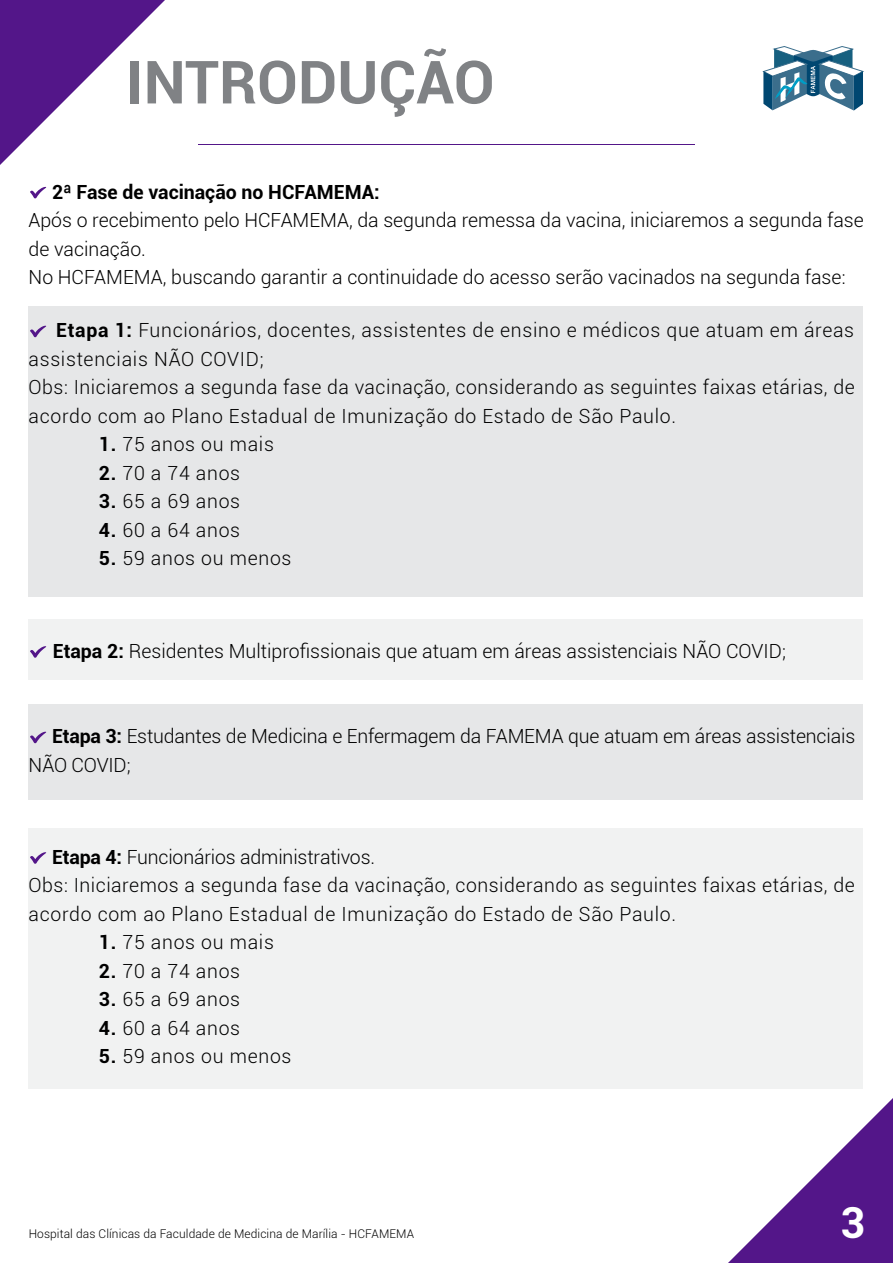
<style>
.page{position:relative;width:893px;height:1263px;background:#fff}
.page>*{position:absolute;margin:0;border:0;box-sizing:border-box;transform-origin:0 0}
.t1{font:700 59.55px "Roboto";color:#808285}
.t2{font:700 42.75px "Roboto";color:#fff}
.t3{font:300 19.5px/28.5px "Roboto";letter-spacing:.025em;color:#000}
.t4{font:300 19.5px/28.5px "Roboto";color:#000}
.t5{font:300 19.5px/28.5px "Roboto";letter-spacing:-.01em;color:#000}
.t6{font:700 19.5px "Roboto";color:#000}
.t7{font:300 12px "Roboto";letter-spacing:.005em;color:#000}
.s1{font-weight:700}
</style>
<div class="page">
<div style="left:29px;top:306px;width:834px;height:290px;background:#e6e7e8"></div>
<svg style="left:0;top:0;width:165px;height:165px"></svg>
<svg style="left:728px;top:1098px;width:165px;height:165px"></svg>
<hr style="left:198px;top:145px;width:496px;height:1px;background:#531689">
<svg style="left:762px;top:46px;width:102px;height:65px"></svg>
<svg style="left:30px;top:326px;width:16px;height:11px"></svg>
<svg style="left:30px;top:187px;width:16px;height:11px"></svg>
<div style="left:29px;top:619px;width:834px;height:61px;background:#f1f2f2"></div>
<svg style="left:30px;top:646px;width:16px;height:12px"></svg>
<div style="left:29px;top:705px;width:834px;height:95px;background:#e6e7e8"></div>
<svg style="left:30px;top:732px;width:16px;height:11px"></svg>
<div style="left:29px;top:828px;width:834px;height:260px;background:#f1f2f2"></div>
<svg style="left:30px;top:852px;width:16px;height:12px"></svg>
<h1 class="t1" style="left:126px;top:40px;width:370px">INTRODUÇÃO</h1>
<p class="t6" style="left:52px;top:178px;width:329px">2ª Fase de vacinação no HCFAMEMA:</p>
<p class="t4" style="left:29px;top:205px;width:837px">Após o recebimento pelo HCFAMEMA, da segunda remessa da vacina, iniciaremos a segunda fase de vacinação.<br>No HCFAMEMA, buscando garantir a continuidade do acesso serão vacinados na segunda fase:</p>
<p class="t3" style="left:29px;top:315px;width:828px;text-indent:28px"><span class="s1">Etapa 1:</span> Funcionários, docentes, assistentes de ensino e médicos que atuam em áreas assistenciais NÃO COVID;<br>Obs: Iniciaremos a segunda fase da vacinação, considerando as seguintes faixas etárias, de acordo com ao Plano Estadual de Imunização do Estado de São Paulo.</p>
<p class="t3" style="left:99px;top:429px;width:177px"><span class="s1">1.</span> 75 anos ou mais</p>
<p class="t3" style="left:99px;top:458px;width:143px"><span class="s1">2.</span> 70 a 74 anos</p>
<p class="t3" style="left:99px;top:486px;width:143px"><span class="s1">3.</span> 65 a 69 anos</p>
<p class="t3" style="left:99px;top:515px;width:143px"><span class="s1">4.</span> 60 a 64 anos</p>
<p class="t3" style="left:99px;top:543px;width:194px"><span class="s1">5.</span> 59 anos ou menos</p>
<p class="t4" style="left:53px;top:636px;width:735px"><span class="s1">Etapa 2:</span> Residentes Multiprofissionais que atuam em áreas assistenciais NÃO COVID;</p>
<p class="t5" style="left:29px;top:721px;width:828px;text-indent:23px"><span class="s1">Etapa 3:</span> Estudantes de Medicina e Enfermagem da FAMEMA que atuam em áreas assistenciais<br>NÃO COVID;</p>
<p class="t3" style="left:29px;top:842px;width:828px;text-indent:23px"><span class="s1">Etapa 4:</span> Funcionários administrativos.<br>Obs: Iniciaremos a segunda fase da vacinação, considerando as seguintes faixas etárias, de acordo com ao Plano Estadual de Imunização do Estado de São Paulo.</p>
<p class="t3" style="left:99px;top:927px;width:177px"><span class="s1">1.</span> 75 anos ou mais</p>
<p class="t3" style="left:99px;top:956px;width:143px"><span class="s1">2.</span> 70 a 74 anos</p>
<p class="t3" style="left:99px;top:984px;width:143px"><span class="s1">3.</span> 65 a 69 anos</p>
<p class="t3" style="left:99px;top:1013px;width:143px"><span class="s1">4.</span> 60 a 64 anos</p>
<p class="t3" style="left:99px;top:1041px;width:194px"><span class="s1">5.</span> 59 anos ou menos</p>
<p class="t7" style="left:29px;top:1225px;width:387px">Hospital das Clínicas da Faculdade de Medicina de Marília - HCFAMEMA</p>
<h2 class="t2" style="left:840px;top:1193px;width:26px">3</h2>
</div>
